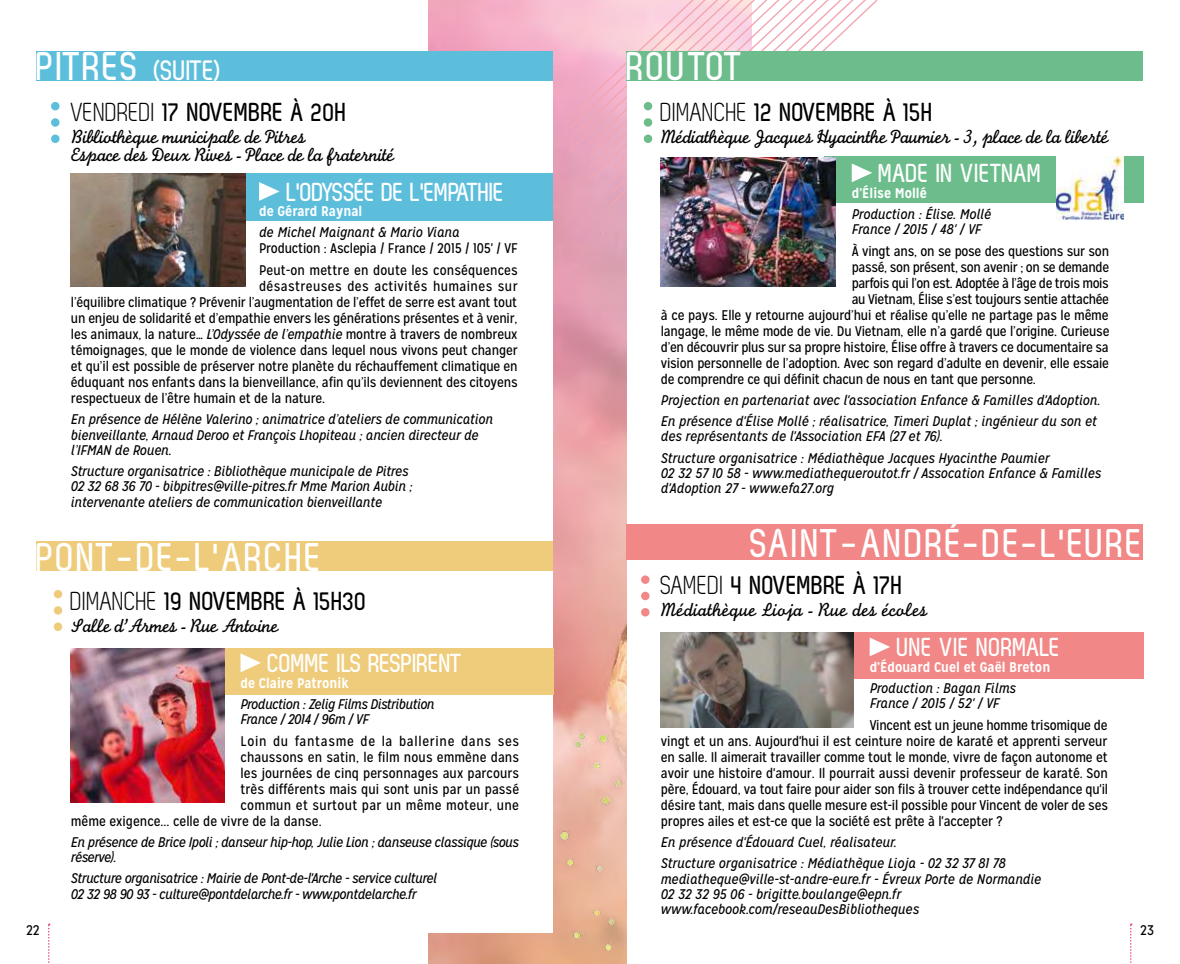
<style>
.page{position:relative;width:1180px;height:964px;background:#fff}
.page>*{position:absolute;margin:0;border:0;box-sizing:border-box;transform-origin:0 0}
.t1{font:700 40px "Zag";letter-spacing:.05em;color:#fff}
.t2{font:700 28px "Zag";letter-spacing:-.015em;color:#fff}
.t3{font:700 26px "Zag";color:#000}
.t4{font:700 26px "Zag";letter-spacing:-.01em;color:#fff}
.t5{font:20px/18px "Monoline Script MT Std";letter-spacing:-.03em;color:#000}
.t6{font:20px "Monoline Script MT Std";color:#000}
.t7{font:14px/16px "Mission Gothic";letter-spacing:-.01em;color:#000;text-align:justify}
.t8{font:italic 14px/15.4px "Mission Gothic";letter-spacing:-.01em;color:#000}
.t9{font:italic 14px/15.4px "Mission Gothic";letter-spacing:-.03em;color:#000}
.t10{font:700 14px "Mission Gothic";color:#fff}
.t11{font:14px "Mission Gothic";letter-spacing:-.03em;color:#000}
.t12{font:14px "Mission Gothic";letter-spacing:.05em;color:#000}
.t13{font:14px "Mission Gothic";letter-spacing:.02em;color:#000}
.s1{font-size:40px}
.s2{font-family:"Zag Normal";font-weight:400}
.s3{font-style:italic}
</style>
<div class="page">
<img style="left:428px;top:0;width:198px;height:964px">
<img style="left:535px;top:653px;width:91px;height:311px">
<div style="left:37px;top:51px;width:516px;height:882px;background:#fff"></div>
<div style="left:823px;top:157px;width:319px;height:46px;background:#6dbd8c"></div>
<img style="left:660px;top:182px;width:175px;height:104px">
<svg style="left:567px;top:0;width:305px;height:182px"></svg>
<div style="left:37px;top:541px;width:516px;height:29px;background:#eecc7c"></div>
<div style="left:626px;top:51px;width:516px;height:29px;background:#6dbd8c"></div>
<div style="left:71px;top:648px;width:482px;height:47px;background:#eecc7c"></div>
<svg style="left:240px;top:653px;width:21px;height:19px"></svg>
<svg style="left:54px;top:590px;width:8px;height:41px"></svg>
<img style="left:71px;top:648px;width:154px;height:155px">
<div style="left:660px;top:633px;width:482px;height:46px;background:#f18887"></div>
<svg style="left:869px;top:637px;width:21px;height:19px"></svg>
<div style="left:626px;top:524px;width:516px;height:36px;background:#f18887"></div>
<svg style="left:641px;top:575px;width:8px;height:41px"></svg>
<img style="left:660px;top:633px;width:193px;height:94px">
<img style="left:1056px;top:157px;width:67px;height:63px">
<div style="left:37px;top:51px;width:516px;height:29px;background:#5dbedc"></div>
<div style="left:235px;top:174px;width:318px;height:47px;background:#5dbedc"></div>
<svg style="left:259px;top:182px;width:20px;height:19px"></svg>
<svg style="left:51px;top:102px;width:8px;height:41px"></svg>
<img style="left:71px;top:174px;width:174px;height:112px">
<svg style="left:48px;top:923px;width:2px;height:40px"></svg>
<svg style="left:1130px;top:923px;width:1px;height:40px"></svg>
<h2 class="t2" style="left:37px;top:55px;width:186px"><span class="s1">PITRES</span> (SUITE)</h2>
<h3 class="t3" style="left:71px;top:98px;width:277px"><span class="s2">VENDREDI</span> 17 NOVEMBRE À 20H</h3>
<h3 class="t5" style="left:71px;top:127px;width:325px">Bibliothèque municipale de Pitres<br>Espace des Deux Rives - Place de la fraternité</h3>
<h3 class="t4" style="left:287px;top:178px;width:217px">L'ODYSSÉE DE L'EMPATHIE</h3>
<p class="t10" style="left:259px;top:203px;width:105px">de Gérard Raynal</p>
<p class="t8" style="left:259px;top:225px;width:202px">de Michel Maignant &amp; Mario Viana</p>
<p class="t7" style="left:259px;top:238px;width:260px;line-height:21.6px">Production : Asclepia / France / 2015 / 105' / VF<br>Peut-on mettre en doute les conséquences</p>
<p class="t7" style="left:71px;top:278px;width:448px;text-indent:188px">désastreuses des activités humaines sur l’équilibre climatique ? Prévenir l’augmentation de l’effet de serre est avant tout un enjeu de solidarité et d’empathie envers les générations présentes et à venir, les animaux, la nature… <span class="s3">L’Odyssée de l’empathie</span> montre à travers de nombreux témoignages, que le monde de violence dans lequel nous vivons peut changer et qu’il est possible de préserver notre planète du réchauffement climatique en éduquant nos enfants dans la bienveillance, afin qu’ils deviennent des citoyens respectueux de l’être humain et de la nature.</p>
<p class="t8" style="left:71px;top:412px;width:423px">En présence de Hélène Valerino ; animatrice d’ateliers de communication bienveillante, Arnaud Deroo et François Lhopiteau ; ancien directeur de l’IFMAN de Rouen.</p>
<p class="t8" style="left:71px;top:463px;width:343px">Structure organisatrice : Bibliothèque municipale de Pitres<br>02 32 68 36 70 - bibpitres@ville-pitres.fr Mme Marion Aubin ; intervenante ateliers de communication bienveillante</p>
<h1 class="t1" style="left:37px;top:535px;width:283px">PONT-DE-L'ARCHE</h1>
<h3 class="t3" style="left:71px;top:587px;width:298px"><span class="s2">DIMANCHE</span> 19 NOVEMBRE À 15H30</h3>
<h3 class="t5" style="left:71px;top:617px;width:209px">Salle d’Armes - Rue Antoine</h3>
<h3 class="t4" style="left:268px;top:649px;width:197px">COMME ILS RESPIRENT</h3>
<p class="t10" style="left:240px;top:674px;width:110px">de Claire Patronik</p>
<p class="t9" style="left:240px;top:696px;width:195px">Production : Zelig Films Distribution<br>France / 2014 / 96m / VF</p>
<p class="t12" style="left:240px;top:732px;width:280px">Loin du fantasme de la ballerine dans ses</p>
<p class="t7" style="left:240px;top:749px;width:280px">chaussons en satin, le film nous emmène dans</p>
<p class="t7" style="left:240px;top:765px;width:280px">les journées de cinq personnages aux parcours</p>
<p class="t7" style="left:240px;top:781px;width:280px">très différents mais qui sont unis par un passé</p>
<p class="t13" style="left:240px;top:796px;width:280px">commun et surtout par un même moteur, une</p>
<p class="t7" style="left:71px;top:813px;width:252px">même exigence... celle de vivre de la danse.</p>
<p class="t9" style="left:71px;top:834px;width:449px">En présence de Brice Ipoli ; danseur hip-hop, Julie Lion ; danseuse classique (sous réserve).</p>
<p class="t9" style="left:71px;top:871px;width:367px">Structure organisatrice : Mairie de Pont-de-l'Arche - service culturel<br>02 32 98 90 93 - culture@pontdelarche.fr - www.pontdelarche.fr</p>
<h1 class="t1" style="left:626px;top:44px;width:119px">ROUTOT</h1>
<h3 class="t3" style="left:660px;top:98px;width:274px"><span class="s2">DIMANCHE</span> 12 NOVEMBRE À 15H</h3>
<h3 class="t5" style="left:660px;top:127px;width:449px">Médiathèque Jacques Hyacinthe Paumier - 3, place de la liberté</h3>
<h3 class="t4" style="left:878px;top:159px;width:164px">MADE IN VIETNAM</h3>
<p class="t10" style="left:851px;top:184px;width:77px">d’Élise Mollé</p>
<p class="t8" style="left:851px;top:206px;width:141px">Production : Élise. Mollé<br>France / 2015 / 48' / VF</p>
<p class="t7" style="left:851px;top:243px;width:259px">À vingt ans, on se pose des questions sur son</p>
<p class="t7" style="left:851px;top:259px;width:259px">passé, son présent, son avenir ; on se demande</p>
<p class="t11" style="left:851px;top:274px;width:258px">parfois qui l’on est. Adoptée à l’âge de trois mois</p>
<p class="t7" style="left:851px;top:291px;width:259px">au Vietnam, Élise s’est toujours sentie attachée</p>
<p class="t7" style="left:660px;top:307px;width:449px">à ce pays. Elle y retourne aujourd’hui et réalise qu’elle ne partage pas le même</p>
<p class="t7" style="left:660px;top:323px;width:450px">langage, le même mode de vie. Du Vietnam, elle n’a gardé que l’origine. Curieuse</p>
<p class="t7" style="left:660px;top:339px;width:449px">d’en découvrir plus sur sa propre histoire, Élise offre à travers ce documentaire sa</p>
<p class="t7" style="left:660px;top:355px;width:449px">vision personnelle de l’adoption. Avec son regard d’adulte en devenir, elle essaie</p>
<p class="t7" style="left:660px;top:371px;width:376px">de comprendre ce qui définit chacun de nous en tant que personne.</p>
<p class="t8" style="left:660px;top:390px;width:441px;line-height:21px">Projection en partenariat avec l'association Enfance &amp; Familles d'Adoption.<br>En présence d'Élise Mollé ; réalisatrice, Timeri Duplat ; ingénieur du son et</p>
<p class="t8" style="left:660px;top:426px;width:390px;line-height:21px">des représentants de l'Association EFA (27 et 76).<br>Structure organisatrice : Médiathèque Jacques Hyacinthe Paumier</p>
<p class="t8" style="left:660px;top:465px;width:442px">02 32 57 10 58 - www.mediathequeroutot.fr / Assocation Enfance &amp; Familles d'Adoption 27 - www.efa27.org</p>
<h1 class="t1" style="left:750px;top:521px;width:390px">SAINT-ANDRÉ-DE-L'EURE</h1>
<h3 class="t3" style="left:660px;top:571px;width:244px"><span class="s2">SAMEDI</span> 4 NOVEMBRE À 17H</h3>
<h3 class="t6" style="left:660px;top:598px;width:268px">Médiathèque Lioja - Rue des écoles</h3>
<h3 class="t4" style="left:897px;top:633px;width:162px">UNE VIE NORMALE</h3>
<p class="t10" style="left:869px;top:658px;width:182px">d’Édouard Cuel et Gaël Breton</p>
<p class="t8" style="left:869px;top:680px;width:148px">Production : Bagan Films<br>France / 2015 / 52' / VF</p>
<p class="t7" style="left:660px;top:717px;width:448px;text-indent:209px">Vincent est un jeune homme trisomique de vingt et un ans. Aujourd'hui il est ceinture noire de karaté et apprenti serveur en salle. Il aimerait travailler comme tout le monde, vivre de façon autonome et avoir une histoire d'amour. Il pourrait aussi devenir professeur de karaté. Son père, Édouard, va tout faire pour aider son fils à trouver cette indépendance qu'il désire tant, mais dans quelle mesure est-il possible pour Vincent de voler de ses propres ailes et est-ce que la société est prête à l'accepter ?</p>
<p class="t8" style="left:660px;top:832px;width:346px;line-height:21px">En présence d'Édouard Cuel, réalisateur.<br>Structure organisatrice : Médiathèque Lioja - 02 32 37 81 78</p>
<p class="t8" style="left:660px;top:871px;width:382px">mediatheque@ville-st-andre-eure.fr - Évreux Porte de Normandie<br>02 32 32 95 06 - brigitte.boulange@epn.fr www.facebook.com/reseauDesBibliotheques</p>
<p class="t7" style="left:26px;top:922px;width:15px">22</p>
<p class="t7" style="left:1140px;top:922px;width:15px">23</p>
</div>
